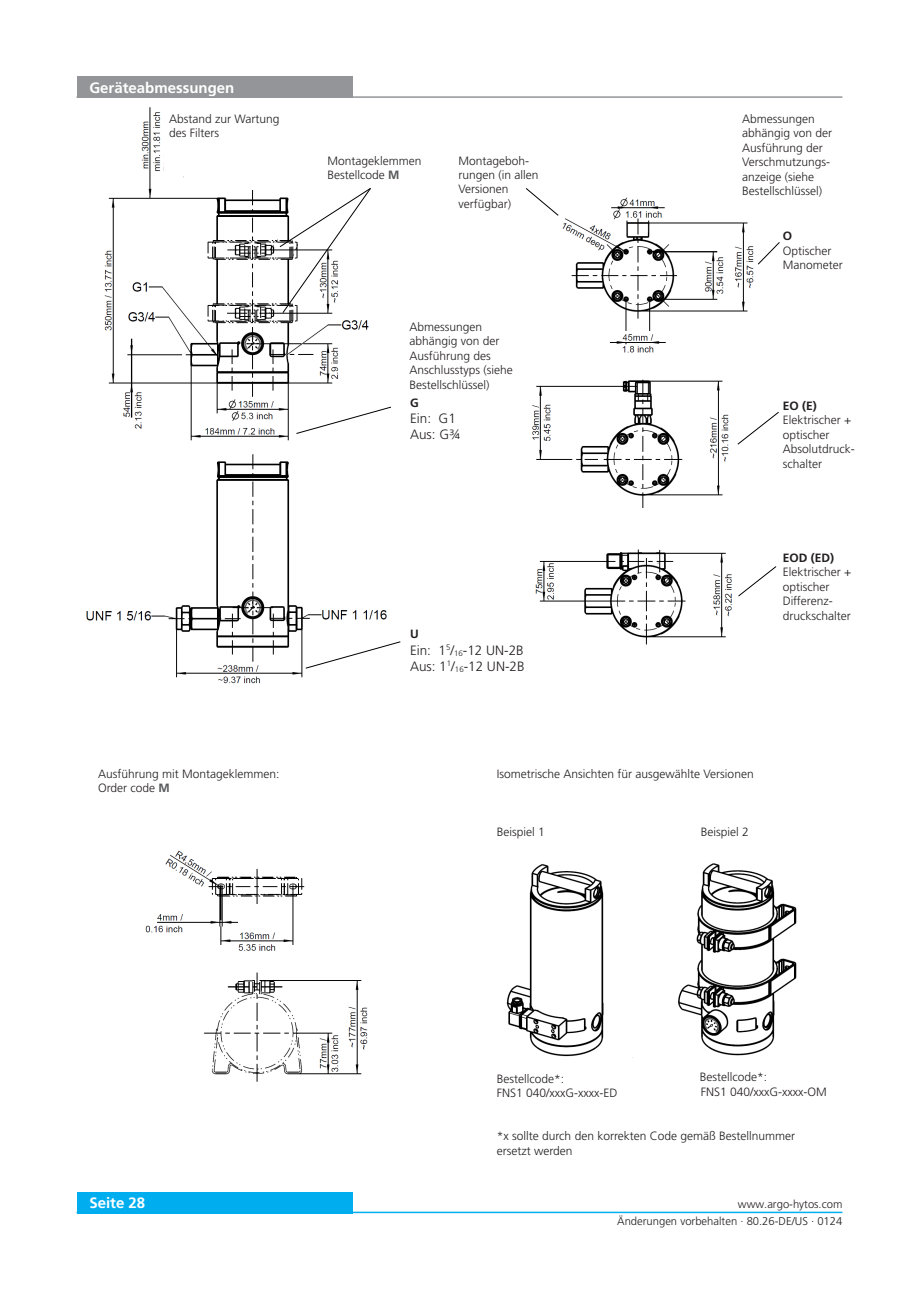
<style>
.page{position:relative;width:919px;height:1289px;background:#fff}
.page>*{position:absolute;margin:0;border:0;box-sizing:border-box;transform-origin:0 0}
._04_Headline_white{font:700 15px "Frutiger LT Pro";color:#fff}
.Copytext{font:300 13.5px "Frutiger LT Pro";color:#231f20}
._06_Copytext{font:300 12px/14.4px "Frutiger LT Pro";color:#231f20}
._06_Copytext-2{font:700 12px "Frutiger LT Pro";color:#231f20}
.t1{font:300 11.25px "Frutiger LT Pro";color:#231f20}
.s1{font-weight:700;color:#57585a}
</style>
<div class="page">
<div style="left:77px;top:1191px;width:275px;height:22px;background:#00aeef"></div>
<hr style="left:77px;top:1211px;width:765px;height:2px;background:#00aeef">
<img style="left:86px;top:107px;width:301px;height:577px">
<div style="left:77px;top:77px;width:275px;height:21px;background:#939598"></div>
<hr style="left:77px;top:96px;width:765px;height:2px;background:#939598">
<img style="left:532px;top:197px;width:222px;height:448px">
<svg style="left:758px;top:242px;width:22px;height:23px"></svg>
<svg style="left:736px;top:411px;width:43px;height:34px"></svg>
<svg style="left:737px;top:565px;width:40px;height:32px"></svg>
<svg style="left:295px;top:406px;width:96px;height:28px"></svg>
<svg style="left:305px;top:641px;width:96px;height:28px"></svg>
<div style="left:604px;top:510px;width:113px;height:22px;background:#fff"></div>
<svg style="left:279px;top:187px;width:92px;height:127px"></svg>
<img style="left:145px;top:850px;width:223px;height:232px">
<div style="left:212px;top:836px;width:107px;height:30px;background:#fff"></div>
<img style="left:506px;top:863px;width:291px;height:195px">
<svg style="left:525px;top:188px;width:34px;height:28px"></svg>
<div style="left:163px;top:121px;width:113px;height:54px;background:#fff"></div>
<p class="_04_Headline_white" style="left:89px;top:79px;width:147px">Geräteabmessungen</p>
<p class="_06_Copytext" style="left:169px;top:112px;width:112px">Abstand zur Wartung des Filters</p>
<p class="_06_Copytext" style="left:98px;top:766px;width:183px">Ausführung mit Montageklemmen:</p>
<p class="_06_Copytext" style="left:98px;top:781px;width:73px">Order code <span class="s1">M</span></p>
<p class="_06_Copytext" style="left:327px;top:153px;width:96px">Montageklemmen<br>Bestellcode <span class="s1">M</span></p>
<p class="_06_Copytext" style="left:458px;top:153px;width:82px">Montageboh&shy;rungen (in allen<br>Versionen verfügbar)</p>
<p class="_06_Copytext" style="left:409px;top:320px;width:105px">Abmessungen abhängig von der<br>Ausführung des<br>Anschlusstyps (siehe<br>Bestellschlüssel)</p>
<p class="_06_Copytext-2" style="left:410px;top:395px;width:10px">G</p>
<p class="Copytext" style="left:410px;top:410px;width:47px">Ein: G1</p>
<p class="Copytext" style="left:410px;top:426px;width:52px">Aus: G¾</p>
<p class="_06_Copytext-2" style="left:410px;top:627px;width:10px">U</p>
<p class="Copytext" style="left:410px;top:642px;width:115px">Ein: 1<sup>5</sup>/<sub>16</sub>-12 UN-2B</p>
<p class="Copytext" style="left:410px;top:658px;width:116px">Aus: 1<sup>1</sup>/<sub>16</sub>-12 UN-2B</p>
<p class="_06_Copytext" style="left:742px;top:112px;width:92px">Abmessungen abhängig von der<br>Ausführung der<br>Verschmutzungs&shy;anzeige (siehe<br>Bestellschlüssel)</p>
<p class="_06_Copytext-2" style="left:782px;top:229px;width:11px">O</p>
<p class="_06_Copytext" style="left:782px;top:243px;width:50px">Optischer</p>
<p class="_06_Copytext" style="left:782px;top:258px;width:61px">Manometer</p>
<p class="_06_Copytext-2" style="left:782px;top:399px;width:36px">EO (E)</p>
<p class="_06_Copytext" style="left:782px;top:413px;width:74px">Elektrischer + optischer<br>Absolutdruck&shy;schalter</p>
<p class="_06_Copytext-2" style="left:782px;top:551px;width:53px">EOD (ED)</p>
<p class="_06_Copytext" style="left:782px;top:565px;width:70px">Elektrischer + optischer</p>
<p class="_06_Copytext" style="left:782px;top:594px;width:69px">Differenz&shy;druckschalter</p>
<p class="_06_Copytext" style="left:497px;top:766px;width:258px">Isometrische Ansichten für ausgewählte Versionen</p>
<p class="_06_Copytext" style="left:497px;top:825px;width:50px">Beispiel 1</p>
<p class="_06_Copytext" style="left:700px;top:825px;width:50px">Beispiel 2</p>
<p class="_06_Copytext" style="left:699px;top:1069px;width:69px">Bestellcode*:</p>
<p class="_06_Copytext" style="left:700px;top:1070px;width:31px">Ord r</p>
<p class="_06_Copytext" style="left:700px;top:1084px;width:127px">FNS1 040/xxxG-xxxx-OM</p>
<p class="_06_Copytext" style="left:497px;top:1071px;width:69px">Bestellcode*:</p>
<p class="_06_Copytext" style="left:497px;top:1085px;width:122px">FNS1 040/xxxG-xxxx-ED</p>
<p class="_06_Copytext" style="left:497px;top:1128px;width:300px">*x sollte durch den korrekten Code gemäß Bestellnummer ersetzt werden</p>
<p class="_04_Headline_white" style="left:89px;top:1194px;width:57px">Seite 28</p>
<p class="t1" style="left:738px;top:1197px;width:106px">www.argo-hytos.com</p>
<p class="t1" style="left:617px;top:1214px;width:227px">Änderungen vorbehalten · 80.26-DE/US · 0124</p>
</div>
